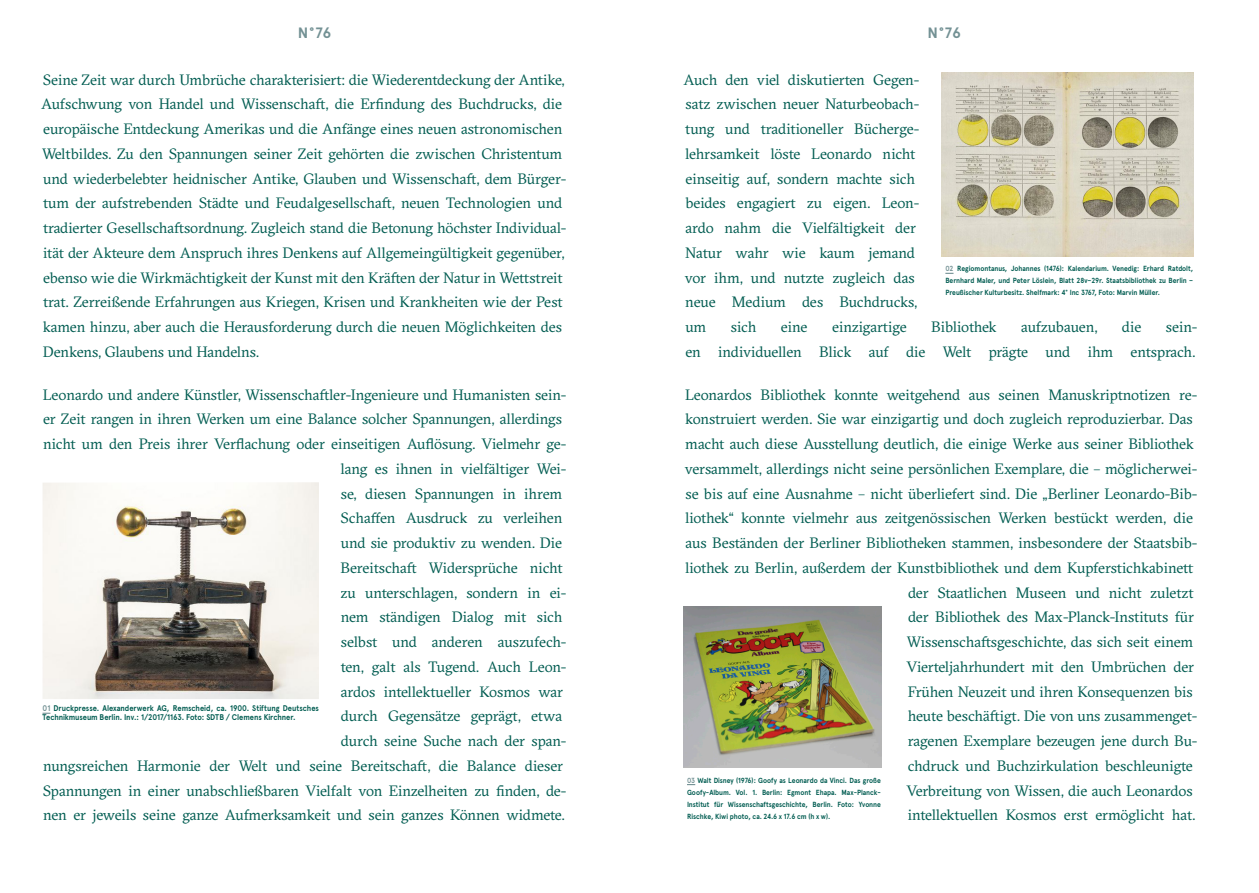
<style>
.page{position:relative;width:1259px;height:893px;background:#fff}
.page>*{position:absolute;margin:0;border:0;box-sizing:border-box;transform-origin:0 0}
.Subheadline__11_17_5{font:15px/24.8px "GT Sectra";letter-spacing:-.01em;color:#005c51}
.Kolumne__10_14{font:700 15px "Apercu Pro";color:#739194}
.Nr__35_40{font:700 8.25px/9px "Apercu Pro";letter-spacing:-.005em;color:#005c51;scale:.91 1}
.Nr__35_40-2{font:700 7.35px/12px "Apercu Pro";letter-spacing:-.005em;color:#005c51;text-align:justify;scale:.91 1}
.s1{color:#739194}
</style>
<div class="page">
<img style="left:43px;top:482px;width:276px;height:217px">
<img style="left:941px;top:72px;width:252px;height:184px">
<img style="left:684px;top:606px;width:198px;height:161px">
<p class="Kolumne__10_14" style="left:298px;top:21px;width:35px">N°76</p>
<p class="Kolumne__10_14" style="left:927px;top:21px;width:35px">N°76</p>
<p class="Subheadline__11_17_5" style="left:41px;top:67px;width:527px">Seine Zeit war durch Umbrüche charakterisiert: die Wiederentdeckung der Antike, Aufschwung von Handel und Wissenschaft, die Erfindung des Buchdrucks, die europäische Entdeckung Amerikas und die Anfänge eines neuen astronomischen Weltbildes. Zu den Spannungen seiner Zeit gehörten die zwischen Christentum und wiederbelebter heidnischer Antike, Glauben und Wissenschaft, dem Bürger&shy;tum der aufstrebenden Städte und Feudalgesellschaft, neuen Technologien und tradierter Gesellschaftsordnung. Zugleich stand die Betonung höchster Individual&shy;ität der Akteure dem Anspruch ihres Denkens auf Allgemeingültigkeit gegenüber, ebenso wie die Wirkmächtigkeit der Kunst mit den Kräften der Natur in Wettstreit trat. Zerreißende Erfahrungen aus Kriegen, Krisen und Krankheiten wie der Pest kamen hinzu, aber auch die Herausforderung durch die neuen Möglichkeiten des Denkens, Glaubens und Handelns.</p>
<p class="Subheadline__11_17_5" style="left:43px;top:382px;width:525px">Leonardo und andere Künstler, Wissenschaftler-Ingenieure und Humanisten sein-</p>
<p class="Subheadline__11_17_5" style="left:43px;top:407px;width:520px">er Zeit rangen in ihren Werken um eine Balance solcher Spannungen, allerdings</p>
<p class="Subheadline__11_17_5" style="left:43px;top:432px;width:525px">nicht um den Preis ihrer Verflachung oder einseitigen Auflösung. Vielmehr ge-</p>
<p class="Subheadline__11_17_5" style="left:340px;top:457px;width:227px">lang es ihnen in vielfältiger Wei-</p>
<p class="Subheadline__11_17_5" style="left:341px;top:481px;width:223px">se, diesen Spannungen in ihrem</p>
<p class="Subheadline__11_17_5" style="left:340px;top:506px;width:223px">Schaffen Ausdruck zu verleihen</p>
<p class="Subheadline__11_17_5" style="left:341px;top:531px;width:223px">und sie produktiv zu wenden. Die</p>
<p class="Subheadline__11_17_5" style="left:340px;top:556px;width:223px">Bereitschaft Widersprüche nicht</p>
<p class="Subheadline__11_17_5" style="left:341px;top:580px;width:227px">zu unterschlagen, sondern in ei-</p>
<p class="Subheadline__11_17_5" style="left:341px;top:605px;width:223px">nem ständigen Dialog mit sich</p>
<p class="Subheadline__11_17_5" style="left:341px;top:630px;width:227px">selbst und anderen auszufech-</p>
<p class="Subheadline__11_17_5" style="left:341px;top:655px;width:227px">ten, galt als Tugend. Auch Leon-</p>
<p class="Subheadline__11_17_5" style="left:341px;top:679px;width:224px">ardos intellektueller Kosmos war</p>
<p class="Subheadline__11_17_5" style="left:341px;top:704px;width:223px">durch Gegensätze geprägt, etwa</p>
<p class="Subheadline__11_17_5" style="left:341px;top:729px;width:227px">durch seine Suche nach der span-</p>
<p class="Subheadline__11_17_5" style="left:43px;top:754px;width:521px">nungsreichen Harmonie der Welt und seine Bereitschaft, die Balance dieser</p>
<p class="Subheadline__11_17_5" style="left:43px;top:778px;width:525px">Spannungen in einer unabschließbaren Vielfalt von Einzelheiten zu finden, de-</p>
<p class="Subheadline__11_17_5" style="left:43px;top:803px;width:523px">nen er jeweils seine ganze Aufmerksamkeit und sein ganzes Können widmete.</p>
<p class="Nr__35_40" style="left:43px;top:703px;width:305px"><span class="s1">01</span> Druckpresse. Alexanderwerk AG, Remscheid, ca. 1900. Stiftung Deutsches<br>Technikmuseum Berlin. Inv.: 1/2017/1163. Foto: SDTB / Clemens Kirchner.</p>
<p class="Subheadline__11_17_5" style="left:683px;top:67px;width:237px">Auch den viel diskutierten Gegen&shy;satz zwischen neuer Naturbeobach&shy;tung und traditioneller Bücherge&shy;lehrsamkeit löste Leonardo nicht einseitig auf, sondern machte sich beides engagiert zu eigen. Leon&shy;ardo nahm die Vielfältigkeit der<br>Natur wahr wie kaum jemand vor ihm, und nutzte zugleich das neue Medium des Buchdrucks, um</p>
<p class="Nr__35_40-2" style="left:945px;top:262px;width:274px"><span class="s1">02</span> Regiomontanus, Johannes (1476): Kalendarium. Venedig: Erhard Ratdolt, Bernhard Maler, und Peter Löslein, Blatt 28v–29r. Staatsbibliothek zu Berlin – Preußischer Kulturbesitz. Shelfmark: 4° Inc 3767, Foto: Marvin Müller.</p>
<p class="Subheadline__11_17_5" style="left:731px;top:315px;width:27px">sich</p>
<p class="Subheadline__11_17_5" style="left:781px;top:315px;width:28px">eine</p>
<p class="Subheadline__11_17_5" style="left:832px;top:315px;width:76px">einzigartige</p>
<p class="Subheadline__11_17_5" style="left:931px;top:315px;width:67px">Bibliothek</p>
<p class="Subheadline__11_17_5" style="left:1021px;top:315px;width:78px">aufzubauen,</p>
<p class="Subheadline__11_17_5" style="left:1122px;top:315px;width:21px">die</p>
<p class="Subheadline__11_17_5" style="left:685px;top:315px;width:513px;text-align:right">sein-<br>en individuellen Blick auf die Welt prägte und ihm entsprach.</p>
<p class="Subheadline__11_17_5" style="left:685px;top:382px;width:514px">Leonardos Bibliothek konnte weitgehend aus seinen Manuskriptnotizen re-</p>
<p class="Subheadline__11_17_5" style="left:685px;top:407px;width:509px">konstruiert werden. Sie war einzigartig und doch zugleich reproduzierbar. Das</p>
<p class="Subheadline__11_17_5" style="left:685px;top:432px;width:510px">macht auch diese Ausstellung deutlich, die einige Werke aus seiner Bibliothek</p>
<p class="Subheadline__11_17_5" style="left:685px;top:457px;width:514px">versammelt, allerdings nicht seine persönlichen Exemplare, die – möglicherwei-</p>
<p class="Subheadline__11_17_5" style="left:685px;top:481px;width:513px">se bis auf eine Ausnahme – nicht überliefert sind. Die „Berliner Leonardo-Bib-</p>
<p class="Subheadline__11_17_5" style="left:685px;top:506px;width:509px">liothek“ konnte vielmehr aus zeitgenössischen Werken bestückt werden, die</p>
<p class="Subheadline__11_17_5" style="left:685px;top:531px;width:513px">aus Beständen der Berliner Bibliotheken stammen, insbesondere der Staatsbib-</p>
<p class="Subheadline__11_17_5" style="left:685px;top:556px;width:510px">liothek zu Berlin, außerdem der Kunstbibliothek und dem Kupferstichkabinett</p>
<p class="Subheadline__11_17_5" style="left:908px;top:580px;width:287px">der Staatlichen Museen und nicht zuletzt</p>
<p class="Subheadline__11_17_5" style="left:908px;top:605px;width:287px">der Bibliothek des Max-Planck-Instituts für</p>
<p class="Subheadline__11_17_5" style="left:907px;top:630px;width:288px">Wissenschaftsgeschichte, das sich seit einem</p>
<p class="Subheadline__11_17_5" style="left:906px;top:655px;width:289px">Vierteljahrhundert mit den Umbrüchen der</p>
<p class="Subheadline__11_17_5" style="left:907px;top:679px;width:287px">Frühen Neuzeit und ihren Konsequenzen bis</p>
<p class="Subheadline__11_17_5" style="left:907px;top:704px;width:291px">heute beschäftigt. Die von uns zusammenget-</p>
<p class="Subheadline__11_17_5" style="left:908px;top:729px;width:291px">ragenen Exemplare bezeugen jene durch Bu-</p>
<p class="Subheadline__11_17_5" style="left:907px;top:754px;width:287px">chdruck und Buchzirkulation beschleunigte</p>
<p class="Subheadline__11_17_5" style="left:906px;top:778px;width:288px">Verbreitung von Wissen, die auch Leonardos</p>
<p class="Subheadline__11_17_5" style="left:908px;top:803px;width:289px">intellektuellen Kosmos erst ermöglicht hat.</p>
<p class="Nr__35_40-2" style="left:687px;top:773px;width:214px"><span class="s1">03</span> Walt Disney (1976): Goofy as Leonardo da Vinci. Das große Goofy-Album. Vol. 1. Berlin: Egmont Ehapa. Max-Planck-Institut für Wissenschaftsgeschichte, Berlin. Foto: Yvonne Rischke, Kiwi photo, ca. 24.6 x 17.6 cm (h x w).</p>
</div>
